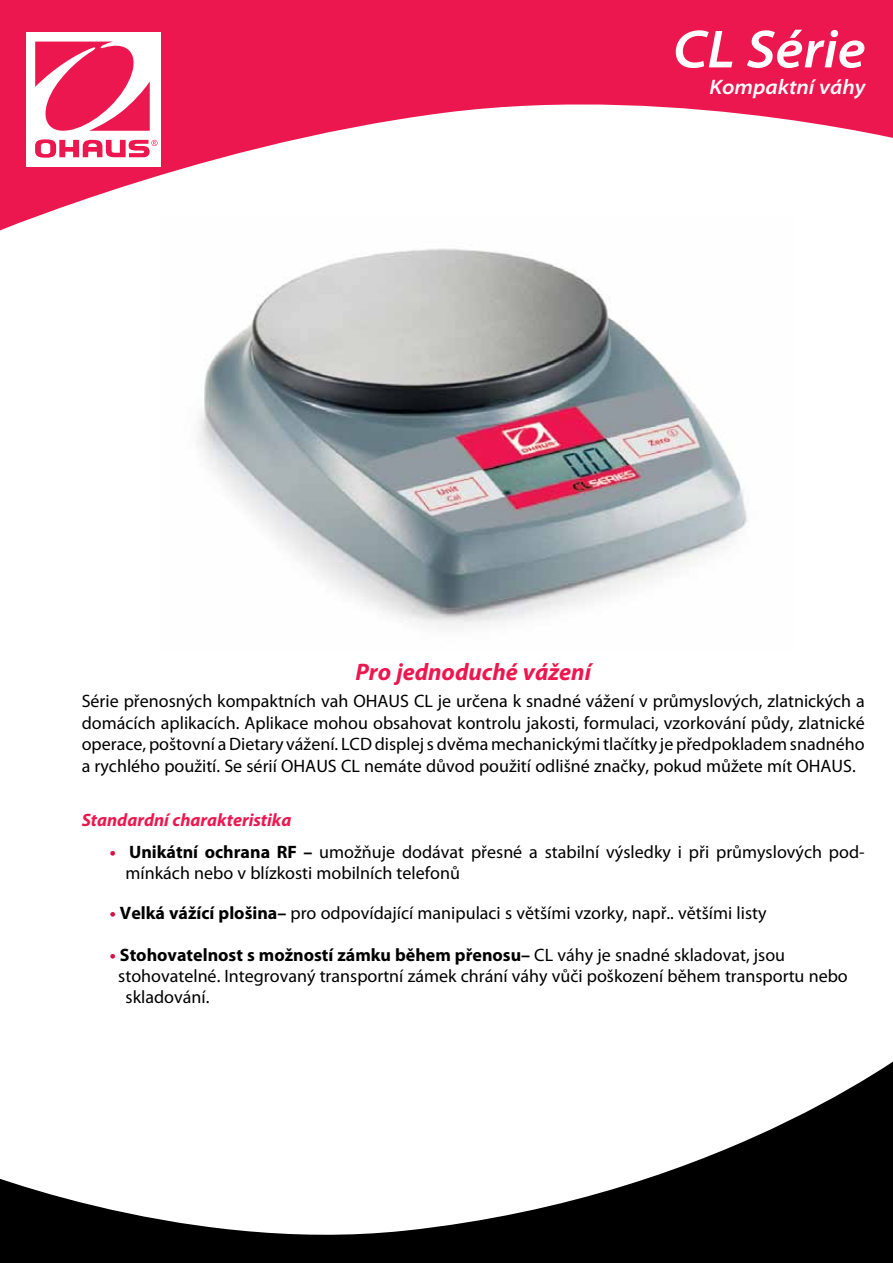
<style>
.page{position:relative;width:893px;height:1263px;background:#fff}
.page>*{position:absolute;margin:0;border:0;box-sizing:border-box;transform-origin:0 0}
.t1{font:italic 600 semi-expanded 54px "Myriad Pro";color:#fff}
.t2{font:italic 700 24px "Myriad Pro";color:#ed174f}
.t3{font:italic 600 semi-expanded 21px "Myriad Pro";color:#fff}
.t4{font:18px/21.6px "Myriad Pro";color:#000;text-align:justify}
.t5{font:700 18px "Myriad Pro";color:#000}
.t6{font:italic 700 18px "Myriad Pro";color:#ed174f}
.s1{font-weight:700;color:#d31245}
.s2{font-weight:700}
.s3{color:#d31245}
.s4{font-weight:400}
</style>
<div class="page">
<img style="left:197px;top:248px;width:550px;height:379px">
<svg style="left:0;top:0;width:893px;height:231px;fill:#ed174f"></svg>
<div style="left:26px;top:32px;width:135px;height:135px;background:#fff"></div>
<svg style="left:35px;top:42px;width:123px;height:116px"></svg>
<svg style="left:0;top:1061px;width:893px;height:202px"></svg>
<h1 class="t1" style="left:673px;top:19px;width:194px">CL Série</h1>
<p class="t3" style="left:709px;top:76px;width:158px">Kompaktní váhy</p>
<h2 class="t2" style="left:355px;top:656px;width:237px">Pro jednoduché vážení</h2>
<p class="t4" style="left:82px;top:690px;width:785px">Série přenosných kompaktních vah OHAUS CL je určena k snadné vážení v průmyslových, zlatnických a domácích aplikacích. Aplikace mohou obsahovat kontrolu jakosti, formulaci, vzorkování půdy, zlatnické operace, poštovní a Dietary vážení. LCD displej s dvěma mechanickými tlačítky je předpokladem snadného a rychlého použití. Se sérií OHAUS CL nemáte důvod použití odlišné značky, pokud můžete mít OHAUS.</p>
<p class="t6" style="left:82px;top:808px;width:211px">Standardní charakteristika</p>
<p class="t4" style="left:126px;top:841px;width:741px;line-height:21px;text-indent:-16px"><span class="s1">•</span> <span class="s2">Unikátní ochrana RF –</span> umožňuje dodávat přesné a stabilní výsledky i při průmyslových pod&shy;mínkách nebo v blízkosti mobilních telefonů</p>
<p class="t4" style="left:110px;top:902px;width:658px"><span class="s1">•</span> <span class="s2">Velká vážící plošina–</span> pro odpovídající manipulaci s většími vzorky, např.. většími listy</p>
<p class="t5" style="left:110px;top:943px;width:677px"><span class="s3">•</span> Stohovatelnost s možností zámku během přenosu– <span class="s4">CL váhy je snadné skladovat, jsou</span></p>
<p class="t4" style="left:118px;top:965px;width:731px">stohovatelné. Integrovaný transportní zámek chrání váhy vůči poškození během transportu nebo</p>
<p class="t4" style="left:126px;top:986px;width:85px">skladování.</p>
</div>
